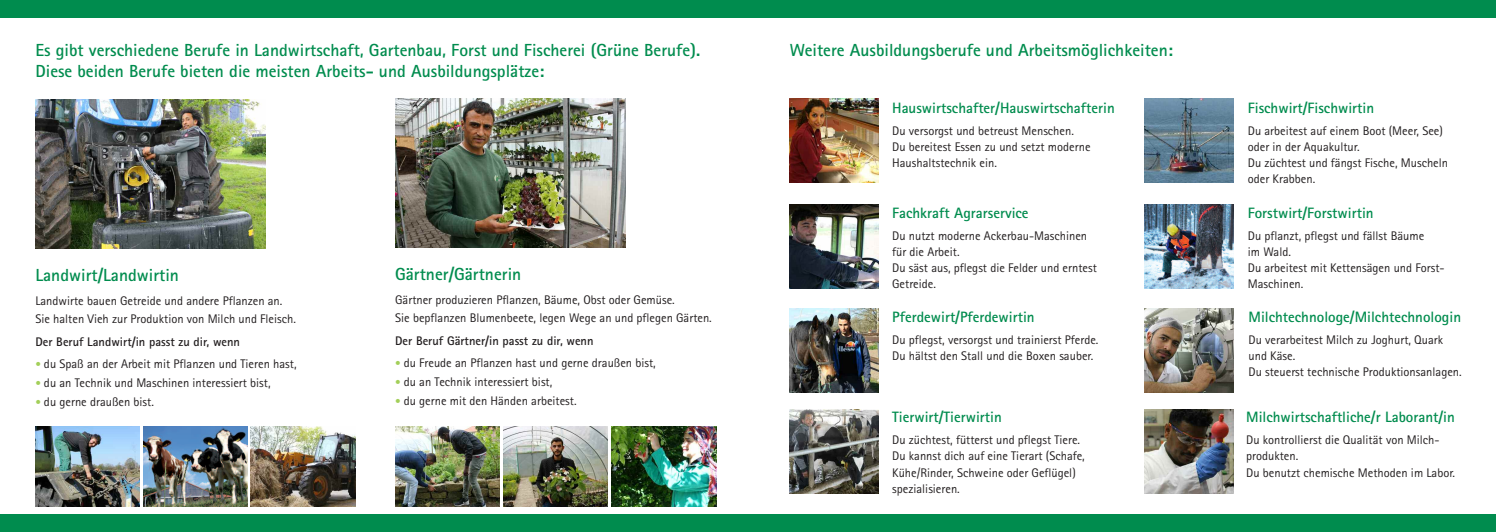
<style>
.page{position:relative;width:1496px;height:532px;background:#fff}
.page>*{position:absolute;margin:0;border:0;box-sizing:border-box;transform-origin:0 0}
.t1{font:700 17.5px/21.2px "Agfa Rotis Sans Serif";color:#008c4e}
.t2{font:700 15px "Agfa Rotis Sans Serif";color:#008c4e}
.t3{font:12.5px/16.2px "Agfa Rotis Sans Serif";color:#231f20}
.t4{font:700 12.5px "Agfa Rotis Sans Serif";color:#231f20}
.s1{font-size:11.25px;color:#a3cf59}
</style>
<div class="page">
<div style="left:0;top:0;width:1495px;height:18px;background:#008c4e"></div>
<div style="left:0;top:514px;width:1495px;height:17px;background:#008c4e"></div>
<img style="left:35px;top:99px;width:231px;height:149px">
<img style="left:790px;top:99px;width:88px;height:84px">
<img style="left:1144px;top:99px;width:89px;height:84px">
<img style="left:790px;top:204px;width:88px;height:84px">
<img style="left:1144px;top:204px;width:89px;height:84px">
<img style="left:790px;top:308px;width:88px;height:84px">
<img style="left:1144px;top:308px;width:89px;height:84px">
<img style="left:790px;top:409px;width:88px;height:84px">
<img style="left:1144px;top:409px;width:89px;height:84px">
<img style="left:395px;top:99px;width:230px;height:149px">
<img style="left:35px;top:426px;width:105px;height:80px">
<img style="left:251px;top:426px;width:104px;height:80px">
<img style="left:143px;top:426px;width:104px;height:80px">
<img style="left:395px;top:426px;width:104px;height:80px">
<img style="left:503px;top:426px;width:104px;height:80px">
<img style="left:611px;top:426px;width:105px;height:80px">
<h1 class="t1" style="left:35px;top:41px;width:666px">Es gibt verschiedene Berufe in Landwirtschaft, Gartenbau, Forst und Fischerei (Grüne Berufe).<br>Diese beiden Berufe bieten die meisten Arbeits- und Ausbildungsplätze:</h1>
<h1 class="t1" style="left:35px;top:265px;width:145px">Landwirt/Landwirtin</h1>
<p class="t3" style="left:35px;top:292px;width:262px;line-height:18.8px">Landwirte bauen Getreide und andere Pflanzen an.<br>Sie halten Vieh zur Produktion von Milch und Fleisch.</p>
<p class="t4" style="left:35px;top:337px;width:206px">Der Beruf Landwirt/in passt zu dir, wenn</p>
<p class="t3" style="left:35px;top:357px;width:263px"><span class="s1">•</span> du Spaß an der Arbeit mit Pflanzen und Tieren hast,</p>
<p class="t3" style="left:35px;top:375px;width:237px"><span class="s1">•</span> du an Technik und Maschinen interessiert bist,</p>
<p class="t3" style="left:35px;top:394px;width:120px"><span class="s1">•</span> du gerne draußen bist.</p>
<h1 class="t1" style="left:395px;top:265px;width:128px">Gärtner/Gärtnerin</h1>
<p class="t3" style="left:395px;top:291px;width:318px;line-height:18.8px">Gärtner produzieren Pflanzen, Bäume, Obst oder Gemüse.<br>Sie bepflanzen Blumenbeete, legen Wege an und pflegen Gärten.</p>
<p class="t4" style="left:395px;top:336px;width:200px">Der Beruf Gärtner/in passt zu dir, wenn</p>
<p class="t3" style="left:395px;top:356px;width:262px"><span class="s1">•</span> du Freude an Pflanzen hast und gerne draußen bist,</p>
<p class="t3" style="left:395px;top:374px;width:159px"><span class="s1">•</span> du an Technik interessiert bist,</p>
<p class="t3" style="left:395px;top:393px;width:183px"><span class="s1">•</span> du gerne mit den Händen arbeitest.</p>
<h1 class="t1" style="left:790px;top:41px;width:384px">Weitere Ausbildungsberufe und Arbeitsmöglichkeiten:</h1>
<p class="t2" style="left:892px;top:102px;width:224px">Hauswirtschafter/Hauswirtschafterin</p>
<p class="t3" style="left:892px;top:123px;width:200px">Du versorgst und betreust Menschen.<br>Du bereitest Essen zu und setzt moderne<br>Haushaltstechnik ein.</p>
<p class="t2" style="left:892px;top:207px;width:138px">Fachkraft Agrarservice</p>
<p class="t3" style="left:892px;top:228px;width:206px">Du nutzt moderne Ackerbau-Maschinen für die Arbeit.<br>Du säst aus, pflegst die Felder und erntest<br>Getreide.</p>
<p class="t2" style="left:892px;top:311px;width:144px">Pferdewirt/Pferdewirtin</p>
<p class="t3" style="left:892px;top:332px;width:208px">Du pflegst, versorgst und trainierst Pferde.<br>Du hältst den Stall und die Boxen sauber.</p>
<p class="t2" style="left:892px;top:412px;width:111px">Tierwirt/Tierwirtin</p>
<p class="t3" style="left:892px;top:433px;width:194px">Du züchtest, fütterst und pflegst Tiere.<br>Du kannst dich auf eine Tierart (Schafe, Kühe/Rinder, Schweine oder Geflügel) spezialisieren.</p>
<p class="t2" style="left:1247px;top:102px;width:128px">Fischwirt/Fischwirtin</p>
<p class="t3" style="left:1247px;top:123px;width:202px">Du arbeitest auf einem Boot (Meer, See) oder in der Aquakultur.<br>Du züchtest und fängst Fische, Muscheln oder Krabben.</p>
<p class="t2" style="left:1247px;top:207px;width:127px">Forstwirt/Forstwirtin</p>
<p class="t3" style="left:1247px;top:228px;width:198px">Du pflanzt, pflegst und fällst Bäume<br>im Wald.<br>Du arbeitest mit Kettensägen und Forst-<br>Maschinen.</p>
<p class="t2" style="left:1248px;top:311px;width:214px">Milchtechnologe/Milchtechnologin</p>
<p class="t3" style="left:1248px;top:332px;width:215px">Du verarbeitest Milch zu Joghurt, Quark und Käse.<br>Du steuerst technische Produktionsanlagen.</p>
<p class="t2" style="left:1246px;top:412px;width:210px">Milchwirtschaftliche/r Laborant/in</p>
<p class="t3" style="left:1246px;top:433px;width:210px">Du kontrollierst die Qualität von Milch&shy;produkten.<br>Du benutzt chemische Methoden im Labor.</p>
</div>
